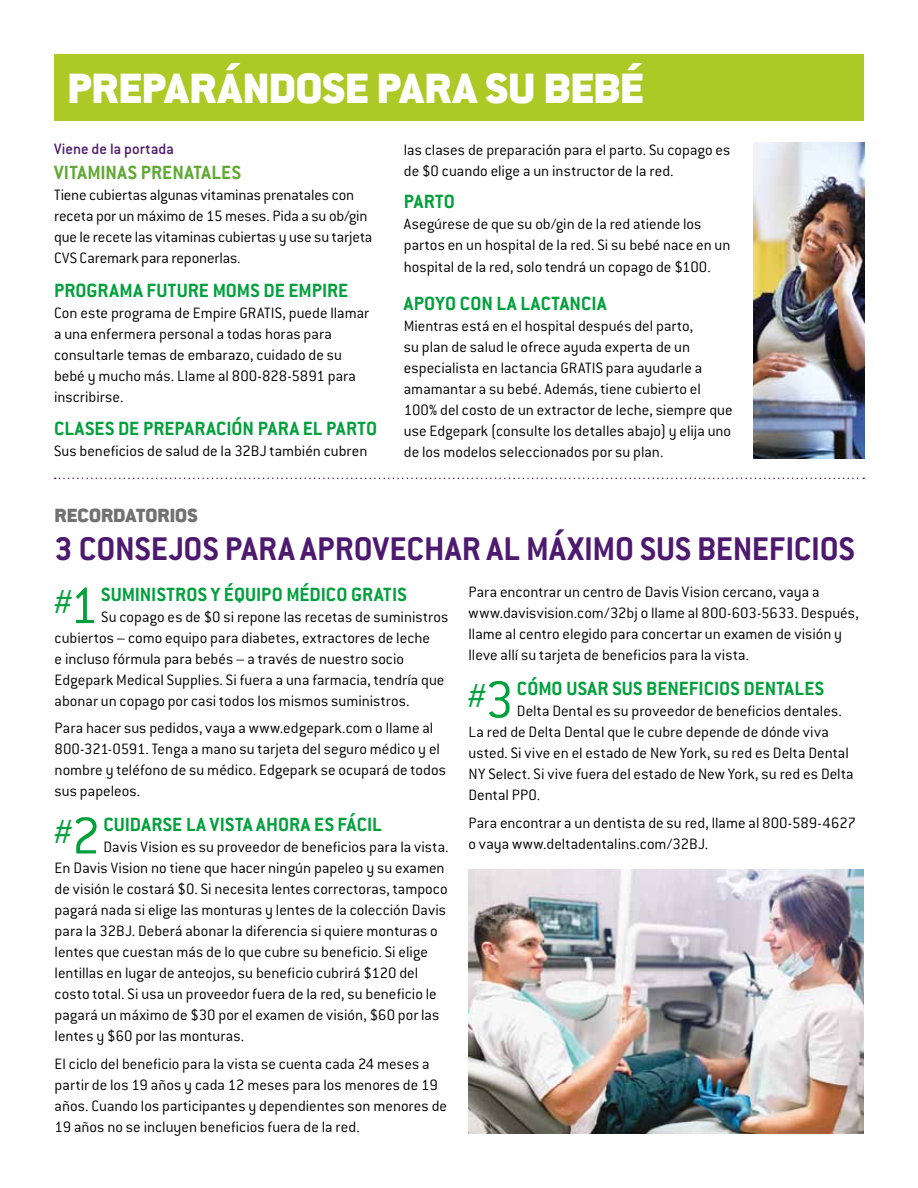
<style>
.page{position:relative;width:918px;height:1188px;background:#fff}
.page>*{position:absolute;margin:0;border:0;box-sizing:border-box;transform-origin:0 0}
.t1{font:900 46.5px "Conduit ITC Std";letter-spacing:.01em;color:#fff}
.t2{font:300 36.45px "Conduit ITC";color:#00a03c}
.t3{font:700 36px "Conduit ITC";letter-spacing:.005em;color:#4e1a6f}
.t4{font:700 21px "Conduit ITC";letter-spacing:.01em;color:#00a03c}
.t5{font:700 21px "Conduit ITC";color:#62a836}
.t6{font:900 21px "Conduit ITC Std";letter-spacing:.005em;color:#727273}
.t7{font:300 16.5px/21px "Conduit ITC";color:#000}
.t8{font:500 16.5px "Conduit ITC";color:#4e1a6f}
.s1{font-size:56.7px}
</style>
<div class="page">
<div style="left:54px;top:54px;width:810px;height:67px;background:#acc925"></div>
<img style="left:469px;top:870px;width:395px;height:264px">
<svg style="left:55px;top:478px;width:809px;height:1px"></svg>
<img style="left:754px;top:143px;width:111px;height:316px">
<h1 class="t1" style="left:68px;top:60px;width:577px">PREPARÁNDOSE PARA SU BEBÉ</h1>
<p class="t8" style="left:54px;top:140px;width:122px">Viene de la portada</p>
<p class="t7" style="left:404px;top:139px;width:328px">las clases de preparación para el parto. Su copago es de $0 cuando elige a un instructor de la red.</p>
<p class="t4" style="left:404px;top:190px;width:11px">PARTO</p>
<p class="t7" style="left:404px;top:214px;width:328px">Asegúrese de que su ob/gin de la red atiende los partos en un hospital de la red. Si su bebé nace en un hospital de la red, solo tendrá un copago de $100.</p>
<p class="t4" style="left:404px;top:291px;width:196px">APOYO CON LA LACTAN CIA</p>
<p class="t7" style="left:404px;top:315px;width:330px">Mientras está en el hospital después del parto,<br>su plan de salud le ofrece ayuda experta de un especialista en lactancia GRATIS para ayudarle a amamantar a su bebé. Además, tiene cubierto el 100% del costo de un extractor de leche, siempre que use Edgepark (consulte los detalles abajo) y elija uno de los modelos seleccionados por su plan.</p>
<p class="t5" style="left:54px;top:160px;width:11px">VITAMINAS</p>
<p class="t5" style="left:141px;top:160px;width:22px">PRENATA</p>
<p class="t5" style="left:212px;top:160px;width:20px">LES</p>
<p class="t7" style="left:54px;top:184px;width:320px">Tiene cubiertas algunas vitaminas prenatales con receta por un máximo de 15 meses. Pida a su ob/gin que le recete las vitaminas cubiertas y use su tarjeta CVS Caremark para reponerlas.</p>
<p class="t4" style="left:54px;top:278px;width:56px">PROGRAMA</p>
<p class="t4" style="left:147px;top:278px;width:92px">FUTURE MOMS</p>
<p class="t4" style="left:263px;top:278px;width:68px">DE EMPIRE</p>
<p class="t7" style="left:54px;top:303px;width:317px">Con este programa de Empire GRATIS, puede llamar a una enfermera personal a todas horas para consultarle temas de embarazo, cuidado de su bebé y mucho más. Llame al 800-828-5891 para inscribirse.</p>
<p class="t4" style="left:54px;top:416px;width:32px">CLASES</p>
<p class="t4" style="left:118px;top:416px;width:230px">DE PREPARACIÓN PARA EL PARTO</p>
<p class="t7" style="left:54px;top:440px;width:315px">Sus beneficios de salud de la 32BJ también cubren</p>
<p class="t6" style="left:55px;top:503px;width:144px">RECORDATORIOS</p>
<h3 class="t3" style="left:55px;top:527px;width:60px">3 CONSE</h3>
<h3 class="t3" style="left:169px;top:527px;width:545px">JOS PARA APROVECHAR AL MÁXIMO SUS BENEFI</h3>
<h3 class="t3" style="left:794px;top:527px;width:32px">CIOS</h3>
<h2 class="t2" style="left:53px;top:581px;width:47px">#<span class="s1">1</span></h2>
<p class="t4" style="left:101px;top:582px;width:31px">SUMINISTROS</p>
<p class="t4" style="left:211px;top:582px;width:197px">Y ÉQUIPO MÉDICO GRATIS</p>
<p class="t7" style="left:55px;top:606px;width:395px;text-indent:47px">Su copago es de $0 si repone las recetas de suministros cubiertos – como equipo para diabetes, extractores de leche<br>e incluso fórmula para bebés – a través de nuestro socio Edgepark Medical Supplies. Si fuera a una farmacia, tendría que abonar un copago por casi todos los mismos suministros.</p>
<p class="t7" style="left:55px;top:718px;width:393px">Para hacer sus pedidos, vaya a www.edgepark.com o llame al 800-321-0591. Tenga a mano su tarjeta del seguro médico y el nombre y teléfono de su médico. Edgepark se ocupará de todos sus papeleos.</p>
<h2 class="t2" style="left:53px;top:812px;width:49px">#<span class="s1">2</span></h2>
<p class="t4" style="left:103px;top:812px;width:50px">CUIDARSE</p>
<p class="t4" style="left:186px;top:812px;width:43px">LA VISTA</p>
<p class="t4" style="left:256px;top:812px;width:127px">AHORA ES FÁCIL</p>
<p class="t7" style="left:55px;top:836px;width:396px;text-indent:49px">Davis Vision es su proveedor de beneficios para la vista.<br>En Davis Vision no tiene que hacer ningún papeleo y su examen de visión le costará $0. Si necesita lentes correctoras, tampoco pagará nada si elige las monturas y lentes de la colección Davis para la 32BJ. Deberá abonar la diferencia si quiere monturas o lentes que cuestan más de lo que cubre su beneficio. Si elige lentillas en lugar de anteojos, su beneficio cubrirá $120 del costo total. Si usa un proveedor fuera de la red, su beneficio le pagará un máximo de $30 por el examen de visión, $60 por las lentes y $60 por las monturas.</p>
<p class="t7" style="left:55px;top:1053px;width:394px">El ciclo del beneficio para la vista se cuenta cada 24 meses a partir de los 19 años y cada 12 meses para los menores de 19 años. Cuando los participantes y dependientes son menores de 19 años no se incluyen beneficios fuera de la red.</p>
<p class="t7" style="left:469px;top:582px;width:392px">Para encontrar un centro de Davis Vision cercano, vaya a www.davisvision.com/32bj o llame al 800-603-5633. Después, llame al centro elegido para concertar un examen de visión y lleve allí su tarjeta de beneficios para la vista.</p>
<h2 class="t2" style="left:467px;top:676px;width:49px">#<span class="s1">3</span></h2>
<p class="t4" style="left:517px;top:676px;width:140px">CÓMO USAR SUS BENEFI</p>
<p class="t4" style="left:704px;top:676px;width:62px">CIOS DENTA</p>
<p class="t4" style="left:795px;top:676px;width:20px">LES</p>
<p class="t7" style="left:469px;top:700px;width:387px;text-indent:48px">Delta Dental es su proveedor de beneficios dentales.<br>La red de Delta Dental que le cubre depende de dónde viva usted. Si vive en el estado de New York, su red es Delta Dental NY Select. Si vive fuera del estado de New York, su red es Delta Dental PPO.</p>
<p class="t7" style="left:469px;top:812px;width:389px">Para encontrar a un dentista de su red, llame al 800-589-4627 o vaya www.deltadentalins.com/32BJ.</p>
</div>
